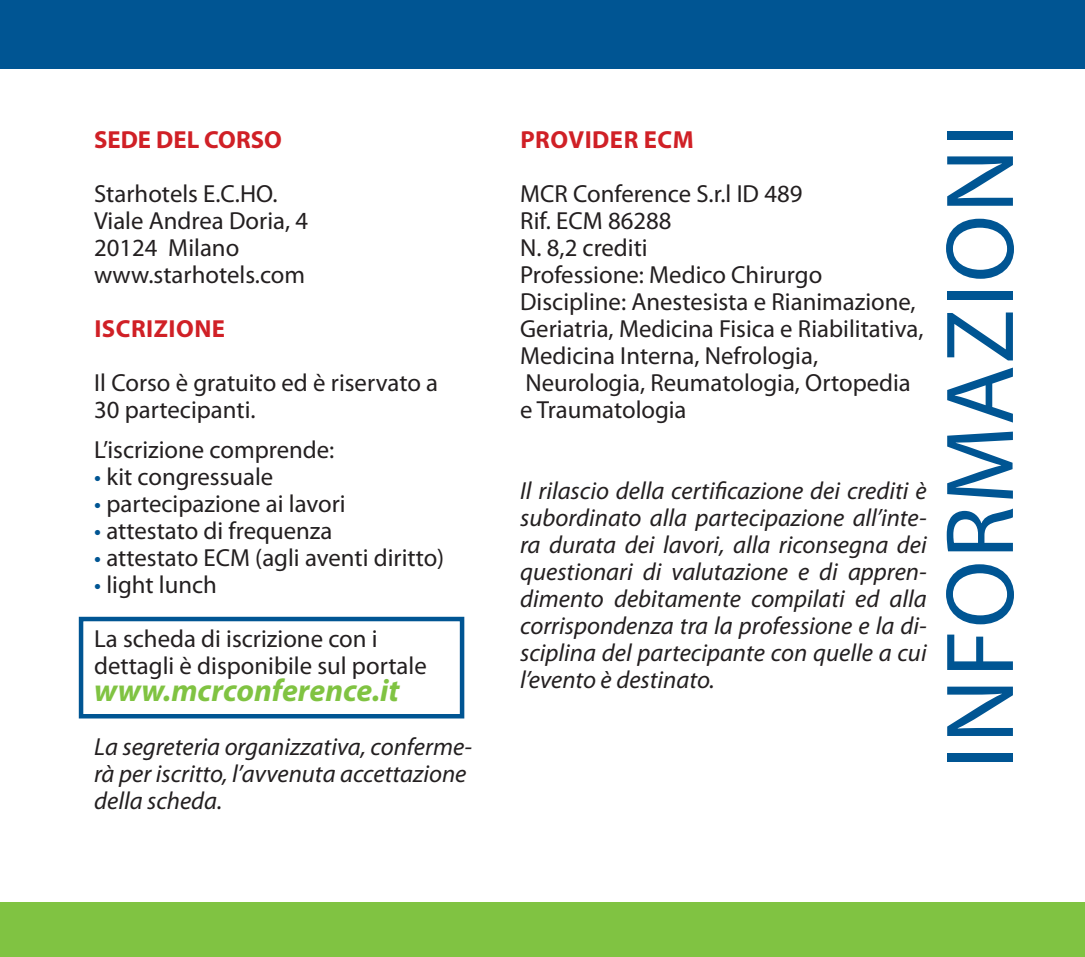
<style>
.page{position:relative;width:1085px;height:957px;background:#fff}
.page>*{position:absolute;margin:0;border:0;box-sizing:border-box;transform-origin:0 0}
.t1{font:97.42px "Myriad Pro";letter-spacing:.02em;color:#005593}
.t2{font:italic 700 31.5px "Myriad Pro";color:#80c342}
.t3{font:24.75px/27px "Myriad Pro";color:#231f20}
.t4{font:italic 24.75px/27px "Myriad Pro";color:#231f20}
.t5{font:700 24.75px "Myriad Pro";letter-spacing:.02em;color:#d02026}
.t6{font:700 24.75px "Myriad Pro";color:#d02026}
.s1{color:#005593}
</style>
<div class="page">
<div style="left:0;top:0;width:1084px;height:69px;background:#005593"></div>
<div style="left:0;top:902px;width:1084px;height:55px;background:#80c342"></div>
<div style="left:79px;top:617px;width:385px;height:101px;border:4px solid #005593"></div>
<p class="t6" style="left:94px;top:123px;width:189px">SEDE DEL CORSO</p>
<p class="t3" style="left:94px;top:180px;width:185px">Starhotels E.C.HO.</p>
<p class="t3" style="left:94px;top:207px;width:215px">Viale Andrea Doria, 4</p>
<p class="t3" style="left:94px;top:234px;width:147px">20124 Milano</p>
<p class="t3" style="left:94px;top:261px;width:212px">www.starhotels.com</p>
<p class="t5" style="left:94px;top:312px;width:132px">ISCRIZIONE</p>
<p class="t3" style="left:94px;top:369px;width:345px">Il Corso è gratuito ed è riservato a</p>
<p class="t3" style="left:94px;top:396px;width:163px">30 partecipanti.</p>
<p class="t3" style="left:94px;top:436px;width:242px">L’iscrizione comprende:</p>
<p class="t3" style="left:94px;top:463px;width:181px"><span class="s1">•</span> kit congressuale</p>
<p class="t3" style="left:94px;top:490px;width:253px"><span class="s1">•</span> partecipazione ai lavori</p>
<p class="t3" style="left:94px;top:517px;width:240px"><span class="s1">•</span> attestato di frequenza</p>
<p class="t3" style="left:94px;top:544px;width:351px"><span class="s1">•</span> attestato ECM (agli aventi diritto)</p>
<p class="t3" style="left:94px;top:571px;width:124px"><span class="s1">•</span> light lunch</p>
<p class="t3" style="left:94px;top:625px;width:285px">La scheda di iscrizione con i</p>
<p class="t3" style="left:94px;top:652px;width:334px">dettagli è disponibile sul portale</p>
<p class="t2" style="left:94px;top:670px;width:307px">www.mcrconference.it</p>
<p class="t4" style="left:94px;top:733px;width:379px">La segreteria organizzativa, conferme&shy;rà per iscritto, l’avvenuta accettazione della scheda.</p>
<p class="t5" style="left:520px;top:123px;width:175px">PROVIDER ECM</p>
<p class="t3" style="left:520px;top:180px;width:284px">MCR Conference S.r.l ID 489</p>
<p class="t3" style="left:520px;top:207px;width:153px">Rif. ECM 86288</p>
<p class="t3" style="left:520px;top:234px;width:129px">N. 8,2 crediti</p>
<p class="t3" style="left:520px;top:261px;width:303px">Professione: Medico Chirurgo</p>
<p class="t3" style="left:520px;top:288px;width:405px">Discipline: Anestesista e Rianimazione,<br>Geriatria, Medicina Fisica e Riabilitativa,<br>Medicina Interna, Nefrologia,</p>
<p class="t3" style="left:520px;top:369px;width:392px">Neurologia, Reumatologia, Ortopedia e Traumatologia</p>
<p class="t4" style="left:520px;top:477px;width:408px;text-align:justify">Il rilascio della certificazione dei crediti è subordinato alla partecipazione all’inte&shy;ra durata dei lavori, alla riconsegna dei questionari di valutazione e di appren&shy;dimento debitamente compilati ed alla corrispondenza tra la professione e la di&shy;sciplina del partecipante con quelle a cui l’evento è destinato.</p>
<p class="t1" style="left:919px;top:768px;width:646px;rotate:-90deg">INFORMAZIONI</p>
</div>
